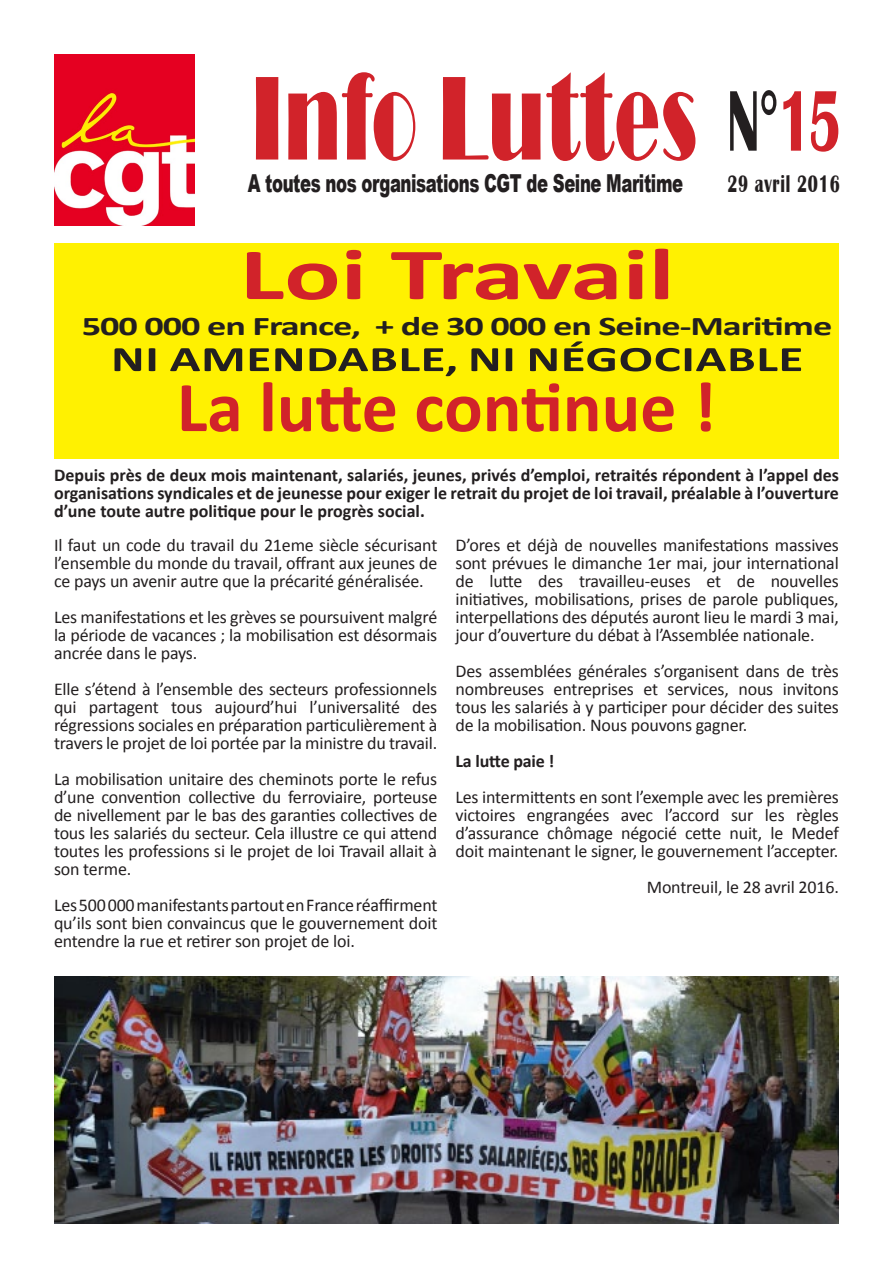
<style>
.page{position:relative;width:893px;height:1263px;background:#fff}
.page>*{position:absolute;margin:0;border:0;box-sizing:border-box;transform-origin:0 0}
.t1{font:123.75px "Broadway";letter-spacing:.02em;color:#d1232a;scale:.61 1}
.t2{font:700 89.1px "Britannic";color:#231f20;scale:.61 1}
.t3{font:700 74.1px "Calibri";letter-spacing:-.005em;color:#d1232a;scale:1.42 1}
.t4{font:700 72px "Calibri";color:#d1232a}
.t5{font:700 36px "Calibri";letter-spacing:.01em;color:#231f20;scale:1.42 1}
.t6{font:700 27px "Calibri";letter-spacing:-.03em;color:#231f20;scale:1.42 1}
.t7{font:900 24.75px "Arial";letter-spacing:-.025em;color:#231f20;scale:.67 1}
.t8{font:700 24.75px "Britannic";letter-spacing:.05em;color:#231f20;scale:.67 1}
.t9{font:18px/18px "Calibri";letter-spacing:-.01em;color:#231f20;text-align:justify}
.t10{font:700 18px/18px "Calibri";color:#231f20;text-align:justify}
.s1{color:#d1232a}
</style>
<div class="page">
<img style="left:54px;top:54px;width:141px;height:171px">
<div style="left:54px;top:243px;width:785px;height:216px;background:#fff101"></div>
<img style="left:54px;top:977px;width:785px;height:246px">
<p class="t1" style="left:252px;top:47px;width:732px">Info Luttes</p>
<p class="t2" style="left:727px;top:71px;width:189px">N°<span class="s1">15</span></p>
<p class="t7" style="left:248px;top:165px;width:651px">A toutes nos organisations CGT de Seine Maritime</p>
<p class="t8" style="left:727px;top:170px;width:169px">29 avril 2016</p>
<p class="t3" style="left:240px;top:227px;width:308px">Loi Travail</p>
<p class="t6" style="left:82px;top:309px;width:530px">500 000 en France, + de 30 000 en Seine-Maritime</p>
<p class="t5" style="left:111px;top:336px;width:489px">NI AMENDABLE, NI NÉGOCIABLE</p>
<p class="t4" style="left:177px;top:361px;width:541px">La lutte continue !</p>
<p class="t10" style="left:54px;top:466px;width:786px">Depuis près de deux mois maintenant, salariés, jeunes, privés d’emploi, retraités répondent à l’appel des organisations syndicales et de jeunesse pour exiger le retrait du projet de loi travail, préalable à l’ouverture d’une toute autre politique pour le progrès social.</p>
<p class="t9" style="left:54px;top:536px;width:385px">Il faut un code du travail du 21eme siècle sécurisant l’ensemble du monde du travail, offrant aux jeunes de ce pays un avenir autre que la précarité généralisée.</p>
<p class="t9" style="left:54px;top:608px;width:385px">Les manifestations et les grèves se poursuivent malgré la période de vacances ; la mobilisation est désormais ancrée dans le pays.</p>
<p class="t9" style="left:54px;top:680px;width:385px">Elle s’étend à l’ensemble des secteurs professionnels qui partagent tous aujourd’hui l’universalité des régressions sociales en préparation particulièrement à travers le projet de loi portée par la ministre du travail.</p>
<p class="t9" style="left:54px;top:770px;width:385px">La mobilisation unitaire des cheminots porte le refus d’une convention collective du ferroviaire, porteuse de nivellement par le bas des garanties collectives de tous les salariés du secteur. Cela illustre ce qui attend toutes les professions si le projet de loi Travail allait à son terme.</p>
<p class="t9" style="left:54px;top:896px;width:385px">Les 500 000 manifestants partout en France réaffirment qu’ils sont bien convaincus que le gouvernement doit entendre la rue et retirer son projet de loi.</p>
<p class="t9" style="left:455px;top:536px;width:385px">D’ores et déjà de nouvelles manifestations massives sont prévues le dimanche 1er mai, jour international de lutte des travailleu-euses et de nouvelles initiatives, mobilisations, prises de parole publiques, interpellations des députés auront lieu le mardi 3 mai, jour d’ouverture du débat à l’Assemblée nationale.</p>
<p class="t9" style="left:455px;top:662px;width:385px">Des assemblées générales s’organisent dans de très nombreuses entreprises et services, nous invitons tous les salariés à y participer pour décider des suites de la mobilisation. Nous pouvons gagner.</p>
<p class="t10" style="left:455px;top:752px;width:101px">La lutte paie !</p>
<p class="t9" style="left:455px;top:788px;width:385px">Les intermittents en sont l’exemple avec les premières victoires engrangées avec l’accord sur les règles d’assurance chômage négocié cette nuit, le Medef doit maintenant le signer, le gouvernement l’accepter.</p>
<p class="t9" style="left:647px;top:878px;width:194px">Montreuil, le 28 avril 2016.</p>
</div>
